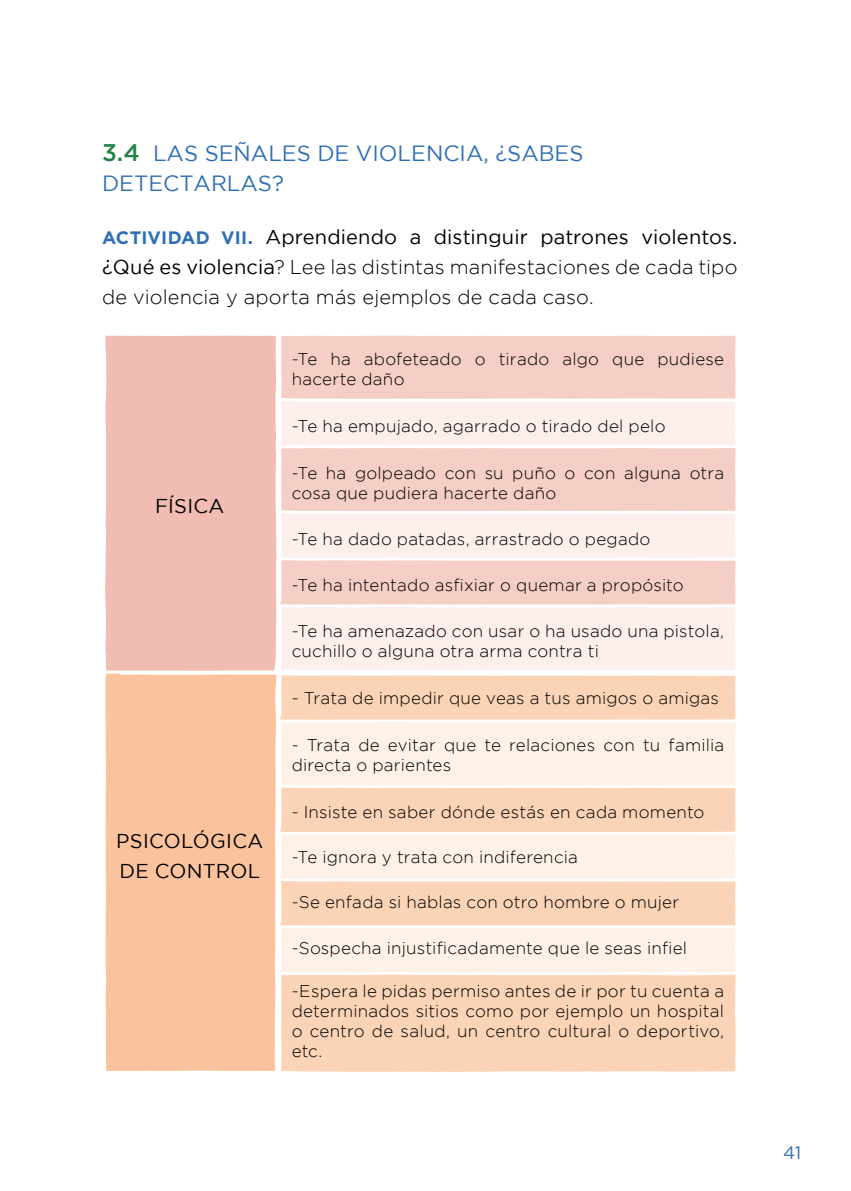
<style>
.page{position:relative;width:851px;height:1191px;background:#fff}
.page>*{position:absolute;margin:0;border:0;box-sizing:border-box;transform-origin:0 0}
.t1{font:22px "Gotham";color:#2e6fb6}
.t2{font:300 20px/30px "Gotham";letter-spacing:.005em;color:#000;text-align:justify}
.t3{font:20px/30px "Gotham";letter-spacing:.015em;color:#000}
.t4{font:18px "Gotham";color:#2e6fb6}
.t5{font:300 17px/20px "Gotham";letter-spacing:.015em;color:#000}
.s1{font-weight:500;font-size:24px;color:#23844a}
.s2{font-weight:700;font-size:18px;color:#2e6fb6}
.s3{font-weight:400}
</style>
<div class="page">
<div style="left:281px;top:335px;width:455px;height:63px;background:#f5cec5"></div>
<div style="left:281px;top:448px;width:455px;height:62px;background:#f5cec5"></div>
<div style="left:281px;top:607px;width:455px;height:63px;background:#fcefec"></div>
<div style="left:281px;top:722px;width:455px;height:63px;background:#fef1e7"></div>
<svg style="left:280px;top:398px;width:455px;height:47px;background:#fcefec"></svg>
<svg style="left:280px;top:510px;width:456px;height:95px;background:#f8e0db"></svg>
<div style="left:280px;top:675px;width:456px;height:45px;background:#fbd3b6"></div>
<div style="left:105px;top:673px;width:172px;height:398px;background:#fac39d"></div>
<div style="left:105px;top:335px;width:172px;height:336px;background:#f1bcb2"></div>
<div style="left:281px;top:975px;width:455px;height:97px;background:#fbd3b6"></div>
<svg style="left:280px;top:787px;width:456px;height:188px;background:#fce4d1"></svg>
<p class="t1" style="left:102px;top:139px;width:165px"><span class="s1">3.4</span> Las señales</p>
<p class="t1" style="left:317px;top:139px;width:54px">de violencia</p>
<p class="t1" style="left:483px;top:139px;width:40px">, ¿sabes</p>
<p class="t1" style="left:102px;top:169px;width:17px">detectarlas</p>
<p class="t1" style="left:272px;top:169px;width:13px">?</p>
<p class="t2" style="left:102px;top:221px;width:636px"><span class="s2">ACTIVIDAD VII.</span> <span class="s3">Aprendiendo a distinguir patrones violentos. ¿Qué es violencia</span>? Lee las distintas manifestaciones de cada tipo de violencia y aporta más ejemplos de cada caso.</p>
<p class="t3" style="left:155px;top:490px;width:71px">FÍSICA</p>
<p class="t3" style="left:116px;top:826px;width:148px">PSICOLÓGICA<br>DE CONTROL</p>
<p class="t5" style="left:291px;top:349px;width:434px">-Te ha abofeteado o tirado algo que pudiese hacerte daño</p>
<p class="t5" style="left:291px;top:415px;width:375px">-Te ha empujado, agarrado o tirado del pelo</p>
<p class="t5" style="left:291px;top:462px;width:434px">-Te ha golpeado con su puño o con alguna otra cosa que pudiera hacerte daño</p>
<p class="t5" style="left:291px;top:529px;width:360px">-Te ha dado patadas, arrastrado o pegado</p>
<p class="t5" style="left:291px;top:574px;width:393px">-Te ha intentado asfixiar o quemar a propósito</p>
<p class="t5" style="left:291px;top:621px;width:434px">-Te ha amenazado con usar o ha usado una pistola, cuchillo o alguna otra arma contra ti</p>
<p class="t5" style="left:291px;top:687px;width:428px">- Trata de impedir que veas a tus amigos o amigas</p>
<p class="t5" style="left:291px;top:734px;width:434px">- Trata de evitar que te relaciones con tu familia directa o parientes</p>
<p class="t5" style="left:291px;top:801px;width:414px">- Insiste en saber dónde estás en cada momento</p>
<p class="t5" style="left:291px;top:846px;width:288px">-Te ignora y trata con indiferencia</p>
<p class="t5" style="left:291px;top:892px;width:389px">-Se enfada si hablas con otro hombre o mujer</p>
<p class="t5" style="left:291px;top:937px;width:397px">-Sospecha injustificadamente que le seas infiel</p>
<p class="t5" style="left:291px;top:981px;width:434px;text-align:justify">-Espera le pidas permiso antes de ir por tu cuenta a determinados sitios como por ejemplo un hospital o centro de salud, un centro cultural o deportivo, etc.</p>
<p class="t4" style="left:783px;top:1140px;width:20px">41</p>
</div>
